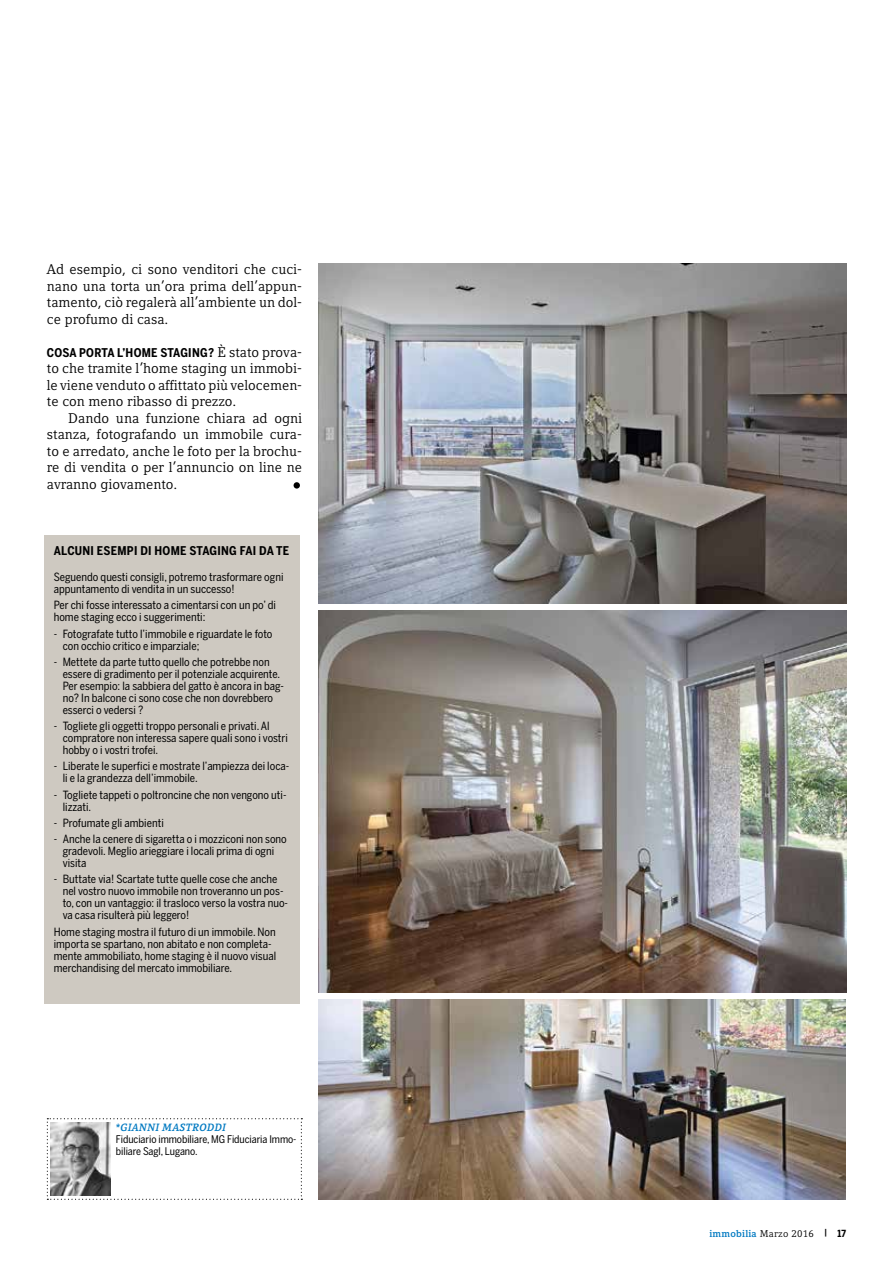
<style>
.page{position:relative;width:893px;height:1263px;background:#fff}
.page>*{position:absolute;margin:0;border:0;box-sizing:border-box;transform-origin:0 0}
.t1{font:13.95px/16.5px "Compatil Letter LT Pro";color:#000;text-align:justify}
.t2{font:700 12px "Benton Sans Cond";letter-spacing:.025em;color:#000}
.t3{font:11.25px/12px "Benton Sans Cond";color:#000}
.t4{font:10.5px/12px "Benton Sans Cond";letter-spacing:-.005em;color:#000}
.t5{font:italic 700 10.5px "Compatil Letter LT Pro";letter-spacing:.025em;color:#0079c1}
.t6{font:700 9.75px "Compatil Letter LT Pro";letter-spacing:.025em;color:#0079c1}
.s1{font-family:"Benton Sans Cond";font-weight:700;font-size:12px}
.s2{font-weight:400;color:#000}
.s3{color:#000}
.s4{font-family:"Benton Sans Cond";color:#000}
</style>
<div class="page">
<div style="left:294px;top:482px;width:6px;height:7px;background:#000;border-radius:50%"></div>
<div style="left:44px;top:536px;width:255px;height:468px;background:#cec9c1"></div>
<svg style="left:47px;top:1118px;width:255px;height:82px"></svg>
<img style="left:51px;top:1123px;width:60px;height:72px">
<img style="left:319px;top:999px;width:526px;height:200px">
<img style="left:319px;top:264px;width:527px;height:340px">
<img style="left:319px;top:611px;width:527px;height:381px">
<p class="t1" style="left:47px;top:261px;width:257px">Ad esempio, ci sono venditori che cuci&shy;nano una torta un’ora prima dell’appun&shy;tamento, ciò regalerà all’ambiente un dol&shy;ce profumo di casa.</p>
<p class="t2" style="left:47px;top:345px;width:16px">COSA</p>
<p class="t2" style="left:79px;top:345px;width:8px">PORTA</p>
<p class="t2" style="left:117px;top:345px;width:26px">L’HOME</p>
<p class="t1" style="left:47px;top:344px;width:257px;text-indent:113px"><span class="s1">STAGIN G?</span> È stato prova&shy;to che tramite l’home staging un immobi&shy;le viene venduto o affittato più velocemen&shy;te con meno ribasso di prezzo.</p>
<p class="t1" style="left:47px;top:410px;width:257px;text-indent:21px">Dando una funzione chiara ad ogni stanza, fotografando un immobile cura&shy;to e arredato, anche le foto per la brochu&shy;re di vendita o per l’annuncio on line ne avranno giovamento.</p>
<p class="t2" style="left:54px;top:543px;width:15px">ALCUNI</p>
<p class="t2" style="left:97px;top:543px;width:8px">ESEMPI</p>
<p class="t2" style="left:140px;top:543px;width:143px">DI HOME STAGING FAI DA TE</p>
<p class="t3" style="left:54px;top:571px;width:231px">Seguendo questi consigli, potremo trasformare ogni appuntamento di vendita in un successo!</p>
<p class="t3" style="left:54px;top:599px;width:224px">Per chi fosse interessato a cimentarsi con un po’ di home staging ecco i suggerimenti:</p>
<p class="t3" style="left:63px;top:628px;width:211px;text-indent:-9px">- Fotografate tutto l’immobile e riguardate le foto con occhio critico e imparziale;</p>
<p class="t3" style="left:63px;top:656px;width:223px;text-indent:-9px">- Mettete da parte tutto quello che potrebbe non essere di gradimento per il potenziale acquirente.<br>Per esempio: la sabbiera del gatto è ancora in bag&shy;no? In balcone ci sono cose che non dovrebbero esserci o vedersi ?</p>
<p class="t3" style="left:63px;top:720px;width:227px;text-indent:-9px">- Togliete gli oggetti troppo personali e privati. Al compratore non interessa sapere quali sono i vostri hobby o i vostri trofei.</p>
<p class="t3" style="left:63px;top:760px;width:228px;text-indent:-9px">- Liberate le superfici e mostrate l’ampiezza dei loca&shy;li e la grandezza dell’immobile.</p>
<p class="t3" style="left:63px;top:789px;width:225px;text-indent:-9px">- Togliete tappeti o poltroncine che non vengono uti&shy;lizzati.</p>
<p class="t3" style="left:54px;top:817px;width:112px">- Profumate gli ambienti</p>
<p class="t3" style="left:63px;top:833px;width:226px;text-indent:-9px">- Anche la cenere di sigaretta o i mozziconi non sono gradevoli. Meglio arieggiare i locali prima di ogni visita</p>
<p class="t3" style="left:63px;top:873px;width:227px;text-indent:-9px">- Buttate via! Scartate tutte quelle cose che anche nel vostro nuovo immobile non troveranno un pos&shy;to, con un vantaggio: il trasloco verso la vostra nuo&shy;va casa risulterà più leggero!</p>
<p class="t3" style="left:54px;top:926px;width:224px">Home staging mostra il futuro di un immobile. Non importa se spartano, non abitato e non completa&shy;mente ammobiliato, home staging è il nuovo visual merchandising del mercato immobiliare.</p>
<p class="t5" style="left:116px;top:1121px;width:56px">*GIANNI MAS</p>
<p class="t5" style="left:186px;top:1121px;width:42px">TRODDI</p>
<p class="t4" style="left:116px;top:1134px;width:182px">Fiduciario immobiliare, MG Fiduciaria Immo&shy;biliare Sagl, Lugano.</p>
<p class="t6" style="left:709px;top:1227px;width:138px">immobilia <span class="s2">Marzo 2016</span> <span class="s3">|</span> <span class="s4">17</span></p>
</div>
